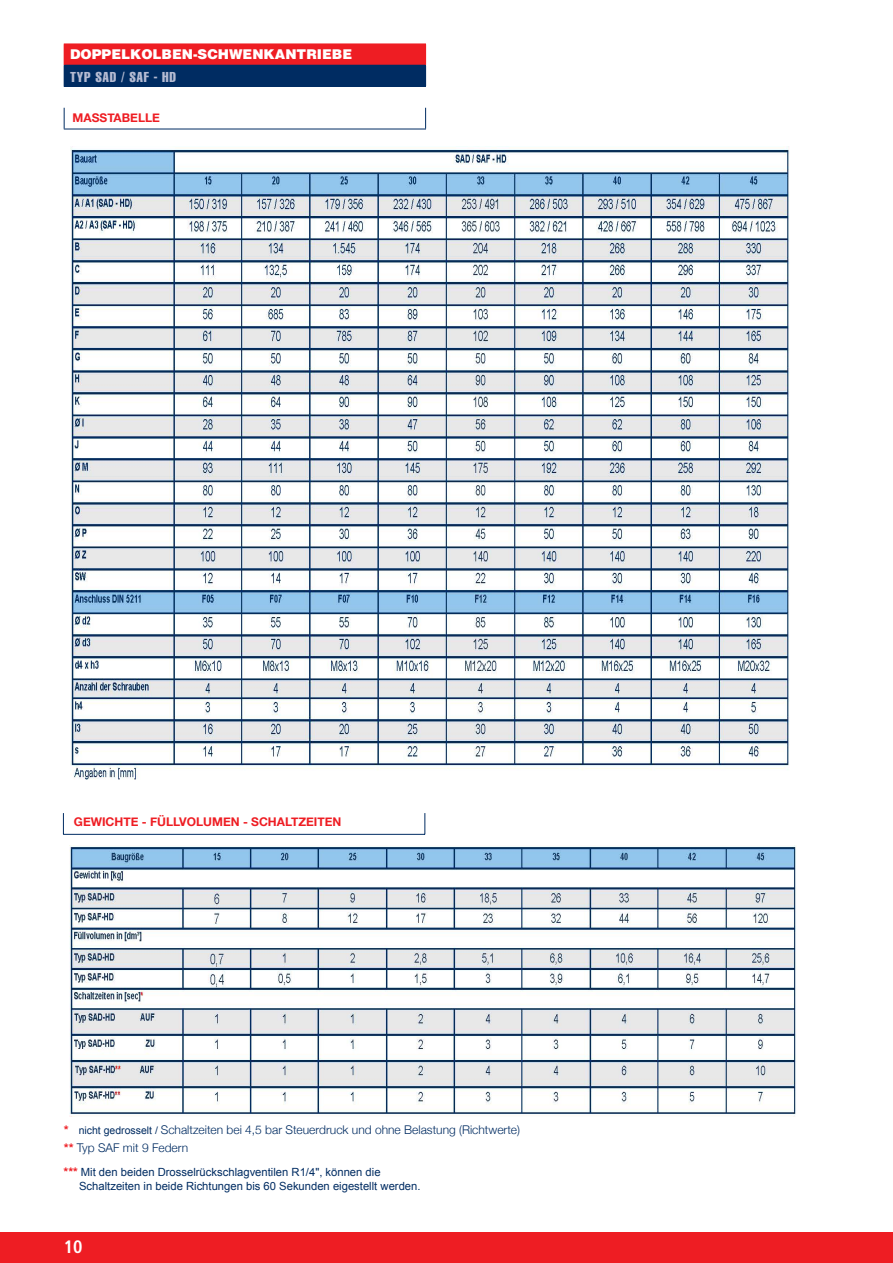
<style>
.page{position:relative;width:893px;height:1263px;background:#fff}
.page>*{position:absolute;margin:0;border:0;box-sizing:border-box;transform-origin:0 0}
.t1{font:700 condensed 18px "Frutiger";color:#fff}
.t2{font:extra-condensed 14.1px "Helvetica";letter-spacing:.05em;color:#b5bbd2}
.t3{font:900 13.5px "Helvetica LT";color:#fff}
.t4{font:300 12px/18px "Helvetica Neue";color:#002c62}
.t5{font:700 12px "Helvetica Neue";color:#ee1d23}
.t6{font:11.25px/13.4px "Arial";color:#002c62}
.s1{font-weight:700;color:#ee1d23}
.s2{font-family:"Arial";font-weight:400;font-size:10.5px}
.s3{font-family:"Helvetica Neue";font-weight:700;font-size:12px;color:#ee1d23}
.s4{font-weight:700;font-size:12px;color:#ee1d23}
</style>
<div class="page">
<div style="left:0;top:1232px;width:893px;height:31px;background:#ee1d23"></div>
<hr style="left:63px;top:834px;width:362px;height:1px;background:#002c62">
<svg style="left:424px;top:813px;width:1px;height:21px"></svg>
<svg style="left:63px;top:813px;width:1px;height:21px"></svg>
<div style="left:64px;top:44px;width:362px;height:21px;background:#ee1d23"></div>
<div style="left:64px;top:65px;width:362px;height:21px;background:#002c62"></div>
<hr style="left:64px;top:86px;width:362px;height:1px;background:#002c62">
<svg style="left:64px;top:108px;width:1px;height:21px"></svg>
<svg style="left:425px;top:108px;width:1px;height:21px"></svg>
<hr style="left:64px;top:129px;width:362px;height:1px;background:#002c62">
<img style="left:70px;top:846px;width:727px;height:270px">
<img style="left:71px;top:146px;width:719px;height:634px">
<p class="t3" style="left:70px;top:46px;width:94px">DOPPELKOLBEN</p>
<p class="t3" style="left:193px;top:46px;width:93px">-SCHWEN KANTRIEBE</p>
<p class="t2" style="left:70px;top:68px;width:107px">TYP SAD / SAF - HD</p>
<p class="t5" style="left:73px;top:106px;width:89px">MASSTABELLE</p>
<p class="t5" style="left:74px;top:811px;width:269px">GEWICHTE - FÜLLVOLUMEN - SCHALTZEITEN</p>
<p class="t4" style="left:64px;top:1120px;width:458px"><span class="s1">*</span> <span class="s2">nicht gedrosselt /</span> Schaltzeiten bei 4,5 bar Steuerdruck und ohne Belastung (Richtwerte) <span class="s1">**</span> Typ SAF mit 9 Federn</p>
<p class="t6" style="left:79px;top:1166px;width:343px;text-indent:-16px"><span class="s3">**</span><span class="s4">*</span> Mit den beiden Drosselrückschlagventilen R1/4", können die<br>Schaltzeiten in beide Richtungen bis 60 Sekunden eigestellt werden.</p>
<h1 class="t1" style="left:64px;top:1236px;width:20px">10</h1>
</div>
